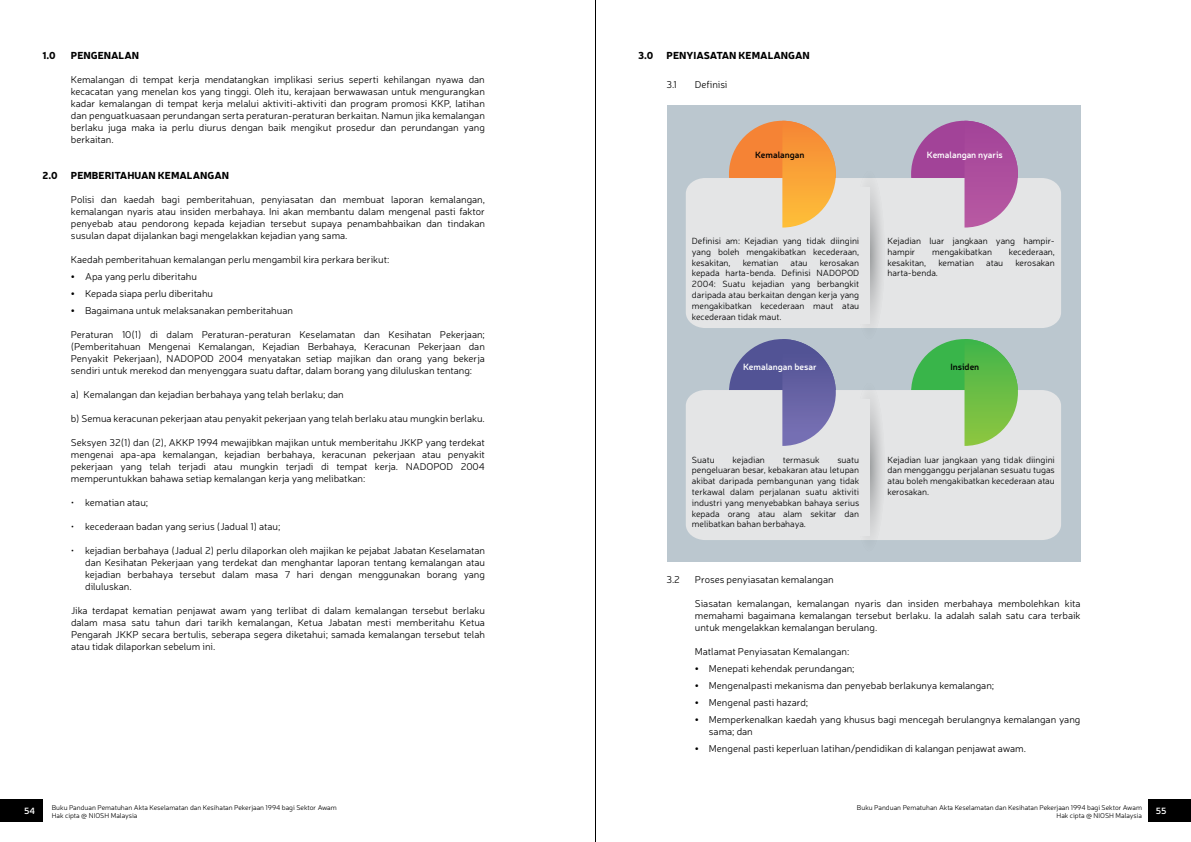
<style>
.page{position:relative;width:1191px;height:842px;background:#fff}
.page>*{position:absolute;margin:0;border:0;box-sizing:border-box;transform-origin:0 0}
.t1{font:300 10px/12px "Neris";color:#000;text-align:justify}
.t2{font:900 10px "Neris";color:#000}
.t3{font:300 9px/10.8px "Neris";color:#000;text-align:justify}
.t4{font:600 9px "Neris";color:#fff}
.t5{font:600 9px "Neris";color:#000}
.t6{font:300 7px/8.4px "Neris";color:#000}
</style>
<div class="page">
<div style="left:0;top:799px;width:43px;height:22px;background:#000"></div>
<div style="left:1148px;top:799px;width:43px;height:22px;background:#000"></div>
<div style="left:667px;top:105px;width:413px;height:456px;background:#bbc7cf"></div>
<div style="left:729px;top:121px;width:106px;height:107px;background:#f58335;border-radius:50%"></div>
<div style="left:911px;top:121px;width:107px;height:107px;background:#a24398;border-radius:50%"></div>
<div style="left:686px;top:178px;width:375px;height:150px;background:#e4e5e6"></div>
<svg style="left:853px;top:178px;width:31px;height:150px"></svg>
<div style="left:831px;top:187px;width:38px;height:136px;background:#e4e5e6"></div>
<svg style="left:782px;top:121px;width:53px;height:107px"></svg>
<svg style="left:964px;top:121px;width:54px;height:107px"></svg>
<div style="left:729px;top:339px;width:106px;height:107px;background:#525395;border-radius:50%"></div>
<div style="left:911px;top:339px;width:107px;height:107px;background:#39b54a;border-radius:50%"></div>
<div style="left:686px;top:390px;width:375px;height:150px;background:#e4e5e6"></div>
<svg style="left:853px;top:390px;width:31px;height:150px"></svg>
<div style="left:831px;top:399px;width:38px;height:136px;background:#e4e5e6"></div>
<svg style="left:782px;top:339px;width:53px;height:107px"></svg>
<svg style="left:964px;top:339px;width:54px;height:107px"></svg>
<hr style="left:595px;top:0;width:1px;height:842px;background:#000">
<p class="t2" style="left:43px;top:48px;width:15px">1.0</p>
<p class="t2" style="left:71px;top:48px;width:70px">PENGENALAN</p>
<p class="t1" style="left:71px;top:73px;width:415px">Kemalangan di tempat kerja mendatangkan implikasi serius seperti kehilangan nyawa dan kecacatan yang menelan kos yang tinggi. Oleh itu, kerajaan berwawasan untuk mengurangkan kadar kemalangan di tempat kerja melalui aktiviti-aktiviti dan program promosi KKP, latihan dan penguatkuasaan perundangan serta peraturan-peraturan berkaitan. Namun jika kemalangan berlaku juga maka ia perlu diurus dengan baik mengikut prosedur dan perundangan yang berkaitan.</p>
<p class="t2" style="left:43px;top:168px;width:17px">2.0</p>
<p class="t2" style="left:71px;top:168px;width:160px">PEMBERITAHUAN KEMALANGAN</p>
<p class="t1" style="left:71px;top:193px;width:415px">Polisi dan kaedah bagi pemberitahuan, penyiasatan dan membuat laporan kemalangan, kemalangan nyaris atau insiden merbahaya. Ini akan membantu dalam mengenal pasti faktor penyebab atau pendorong kepada kejadian tersebut supaya penambahbaikan dan tindakan susulan dapat dijalankan bagi mengelakkan kejadian yang sama.</p>
<p class="t1" style="left:71px;top:253px;width:320px">Kaedah pemberitahuan kemalangan perlu mengambil kira perkara berikut:</p>
<p class="t1" style="left:71px;top:270px;width:127px">• Apa yang perlu diberitahu</p>
<p class="t1" style="left:71px;top:287px;width:144px">• Kepada siapa perlu diberitahu</p>
<p class="t1" style="left:71px;top:304px;width:224px">• Bagaimana untuk melaksanakan pemberitahuan</p>
<p class="t1" style="left:71px;top:328px;width:415px">Peraturan 10(1) di dalam Peraturan-peraturan Keselamatan dan Kesihatan Pekerjaan; (Pemberitahuan Mengenai Kemalangan, Kejadian Berbahaya, Keracunan Pekerjaan dan Penyakit Pekerjaan), NADOPOD 2004 menyatakan setiap majikan dan orang yang bekerja sendiri untuk merekod dan menyenggara suatu daftar, dalam borang yang diluluskan tentang:</p>
<p class="t1" style="left:71px;top:388px;width:274px">a) Kemalangan dan kejadian berbahaya yang telah berlaku; dan</p>
<p class="t1" style="left:71px;top:412px;width:415px">b) Semua keracunan pekerjaan atau penyakit pekerjaan yang telah berlaku atau mungkin berlaku.</p>
<p class="t1" style="left:71px;top:436px;width:415px">Seksyen 32(1) dan (2), AKKP 1994 mewajibkan majikan untuk memberitahu JKKP yang terdekat mengenai apa-apa kemalangan, kejadian berbahaya, keracunan pekerjaan atau penyakit pekerjaan yang telah terjadi atau mungkin terjadi di tempat kerja. NADOPOD 2004 memperuntukkan bahawa setiap kemalangan kerja yang melibatkan:</p>
<p class="t1" style="left:71px;top:496px;width:79px">• kematian atau;</p>
<p class="t1" style="left:71px;top:520px;width:211px">• kecederaan badan yang serius (Jadual 1) atau;</p>
<p class="t1" style="left:85px;top:544px;width:401px;text-indent:-14px">• kejadian berbahaya (Jadual 2) perlu dilaporkan oleh majikan ke pejabat Jabatan Keselamatan dan Kesihatan Pekerjaan yang terdekat dan menghantar laporan tentang kemalangan atau kejadian berbahaya tersebut dalam masa 7 hari dengan menggunakan borang yang diluluskan.</p>
<p class="t1" style="left:71px;top:604px;width:415px">Jika terdapat kematian penjawat awam yang terlibat di dalam kemalangan tersebut berlaku dalam masa satu tahun dari tarikh kemalangan, Ketua Jabatan mesti memberitahu Ketua Pengarah JKKP secara bertulis, seberapa segera diketahui; samada kemalangan tersebut telah atau tidak dilaporkan sebelum ini.</p>
<p class="t2" style="left:638px;top:48px;width:17px">3.0</p>
<p class="t2" style="left:666px;top:48px;width:145px">PENYIASATAN KEMALANGAN</p>
<p class="t1" style="left:666px;top:78px;width:12px">3.1</p>
<p class="t1" style="left:695px;top:78px;width:34px">Definisi</p>
<p class="t5" style="left:755px;top:149px;width:51px">Kemalangan</p>
<p class="t4" style="left:927px;top:149px;width:77px">Kemalangan nyaris</p>
<p class="t3" style="left:692px;top:235px;width:169px">Definisi am: Kejadian yang tidak diingini yang boleh mengakibatkan kecederaan, kesakitan,</p>
<p class="t3" style="left:742px;top:257px;width:37px">kematian</p>
<p class="t3" style="left:790px;top:257px;width:18px">atau</p>
<p class="t3" style="left:692px;top:257px;width:169px;text-indent:128px">kerosakan kepada harta-benda. Definisi NADOPOD 2004: Suatu kejadian yang berbangkit daripada atau berkaitan dengan kerja yang mengakibatkan kecederaan maut atau kecederaan tidak maut.</p>
<p class="t3" style="left:887px;top:235px;width:169px">Kejadian luar jangkaan yang hampir&shy;hampir</p>
<p class="t3" style="left:932px;top:246px;width:61px">mengakibatkan</p>
<p class="t3" style="left:1008px;top:246px;width:48px">kecederaan,</p>
<p class="t3" style="left:887px;top:257px;width:40px">kesakitan,</p>
<p class="t3" style="left:938px;top:257px;width:37px">kematian</p>
<p class="t3" style="left:986px;top:257px;width:18px">atau</p>
<p class="t3" style="left:1015px;top:257px;width:41px">kerosakan</p>
<p class="t3" style="left:887px;top:268px;width:52px">harta-benda.</p>
<p class="t4" style="left:743px;top:361px;width:75px">Kemalangan besar</p>
<p class="t5" style="left:950px;top:361px;width:30px">Insiden</p>
<p class="t3" style="left:692px;top:454px;width:24px">Suatu</p>
<p class="t3" style="left:732px;top:454px;width:34px">kejadian</p>
<p class="t3" style="left:782px;top:454px;width:38px">termasuk</p>
<p class="t3" style="left:692px;top:454px;width:169px;text-indent:145px">suatu pengeluaran besar, kebakaran atau letupan akibat daripada pembangunan yang tidak terkawal dalam perjalanan suatu aktiviti industri yang menyebabkan bahaya serius kepada orang atau alam sekitar dan melibatkan bahan berbahaya.</p>
<p class="t3" style="left:887px;top:454px;width:169px">Kejadian luar jangkaan yang tidak diingini dan mengganggu perjalanan sesuatu tugas atau boleh mengakibatkan kecederaan atau kerosakan.</p>
<p class="t1" style="left:666px;top:573px;width:15px">3.2</p>
<p class="t1" style="left:695px;top:573px;width:140px">Proses penyiasatan kemalangan</p>
<p class="t1" style="left:695px;top:597px;width:387px">Siasatan kemalangan, kemalangan nyaris dan insiden merbahaya membolehkan kita memahami bagaimana kemalangan tersebut berlaku. Ia adalah salah satu cara terbaik untuk mengelakkan kemalangan berulang.</p>
<p class="t1" style="left:695px;top:645px;width:156px">Matlamat Penyiasatan Kemalangan:</p>
<p class="t1" style="left:694px;top:662px;width:161px">• Menepati kehendak perundangan;</p>
<p class="t1" style="left:694px;top:679px;width:301px">• Mengenalpasti mekanisma dan penyebab berlakunya kemalangan;</p>
<p class="t1" style="left:694px;top:696px;width:115px">• Mengenal pasti hazard;</p>
<p class="t1" style="left:709px;top:713px;width:373px;text-indent:-14px">• Memperkenalkan kaedah yang khusus bagi mencegah berulangnya kemalangan yang sama; dan</p>
<p class="t1" style="left:694px;top:742px;width:333px">• Mengenal pasti keperluan latihan/pendidikan di kalangan penjawat awam.</p>
<p class="t6" style="left:52px;top:803px;width:287px">Buku Panduan Pematuhan Akta Keselamatan dan Kesihatan Pekerjaan 1994 bagi Sektor Awam<br>Hak cipta @ NIOSH Malaysia</p>
<p class="t6" style="left:857px;top:803px;width:287px;text-align:right">Buku Panduan Pematuhan Akta Keselamatan dan Kesihatan Pekerjaan 1994 bagi Sektor Awam<br>Hak cipta @ NIOSH Malaysia</p>
<p class="t4" style="left:24px;top:804px;width:12px">54</p>
<p class="t4" style="left:1156px;top:804px;width:12px">55</p>
</div>
